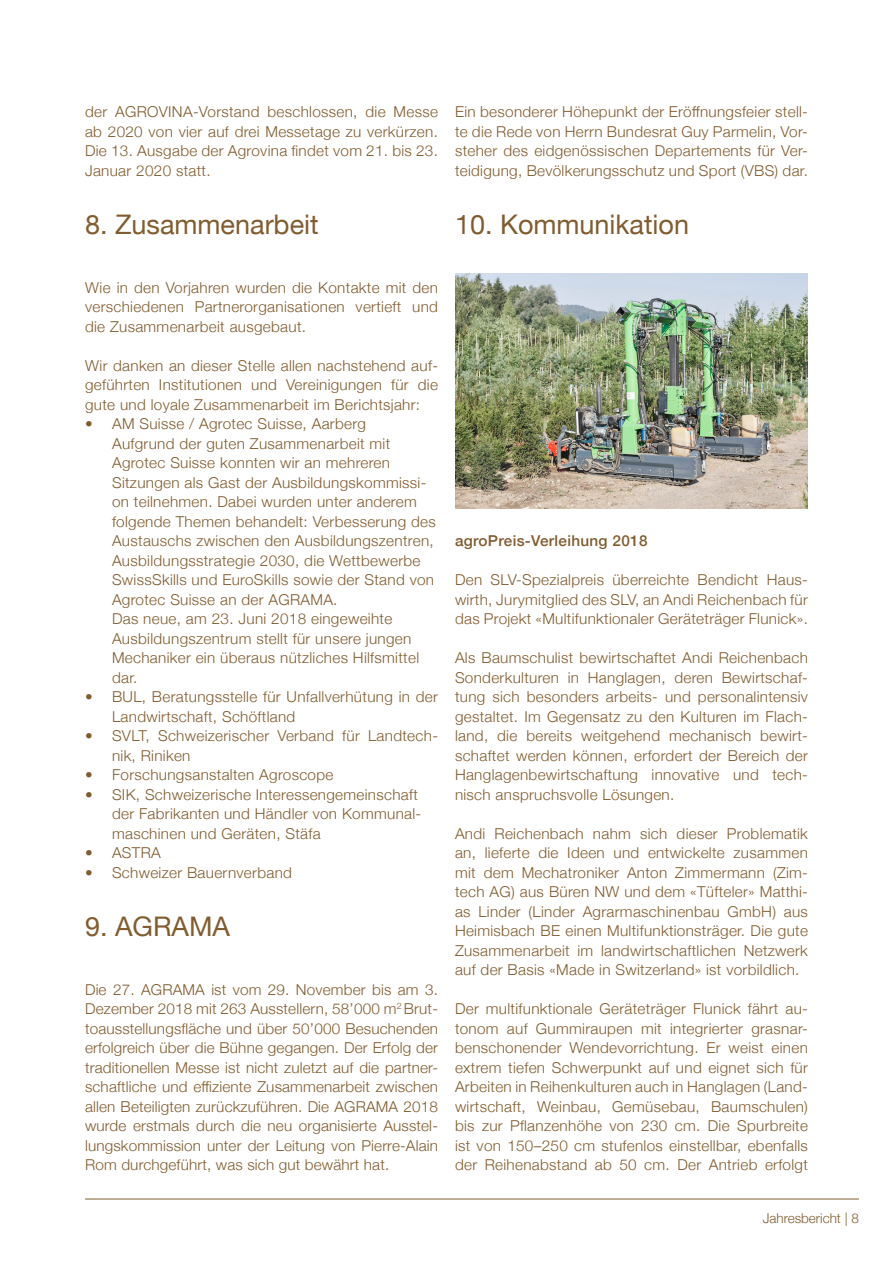
<style>
.page{position:relative;width:893px;height:1263px;background:#fff}
.page>*{position:absolute;margin:0;border:0;box-sizing:border-box;transform-origin:0 0}
.t1{font:27px "Helvetica Neue";color:#815c2f}
.t2{font:300 15px/19.5px "Helvetica Neue";letter-spacing:.02em;color:#815c2f;text-align:justify}
.t3{font:500 15px "Helvetica Neue";letter-spacing:.02em;color:#815c2f}
.t4{font:300 13.5px "Helvetica Neue";color:#815c2f}
</style>
<div class="page">
<hr style="left:85px;top:1198px;width:774px;height:1px;background:#815c2f">
<img style="left:455px;top:273px;width:353px;height:235px">
<p class="t2" style="left:85px;top:101px;width:354px">der AGROVINA-Vorstand beschlossen, die Messe ab 2020 von vier auf drei Messetage zu verkürzen.<br>Die 13. Ausgabe der Agrovina findet vom 21. bis 23.<br>Januar 2020 statt.</p>
<h1 class="t1" style="left:85px;top:205px;width:235px">8. Zusammenarbeit</h1>
<p class="t2" style="left:455px;top:101px;width:354px">Ein besonderer Höhepunkt der Eröffnungsfeier stell&shy;te die Rede von Herrn Bundesrat Guy Parmelin, Vor&shy;steher des eidgenössischen Departements für Ver&shy;teidigung, Bevölkerungsschutz und Sport (VBS) dar.</p>
<h1 class="t1" style="left:455px;top:205px;width:236px">10. Kommunikation</h1>
<p class="t2" style="left:85px;top:276px;width:354px">Wie in den Vorjahren wurden die Kontakte mit den verschiedenen Partnerorganisationen vertieft und die Zusammenarbeit ausgebaut.</p>
<p class="t2" style="left:85px;top:354px;width:354px">Wir danken an dieser Stelle allen nachstehend auf&shy;geführten Institutionen und Vereinigungen für die gute und loyale Zusammenarbeit im Berichtsjahr:</p>
<p class="t2" style="left:112px;top:413px;width:325px;text-align:left;text-indent:-27px">• AM Suisse / Agrotec Suisse, Aarberg<br>Aufgrund der guten Zusammenarbeit mit Agrotec Suisse konnten wir an mehreren Sitzungen als Gast der Ausbildungskommissi&shy;on teilnehmen. Dabei wurden unter anderem folgende Themen behandelt: Verbesserung des Austauschs zwischen den Ausbildungszentren, Ausbildungsstrategie 2030, die Wettbewerbe SwissSkills und EuroSkills sowie der Stand von Agrotec Suisse an der AGRAMA.<br>Das neue, am 23. Juni 2018 eingeweihte Ausbildungszentrum stellt für unsere jungen Mechaniker ein überaus nützliches Hilfsmittel dar.</p>
<p class="t2" style="left:112px;top:686px;width:327px;text-indent:-27px">• BUL, Beratungsstelle für Unfallverhütung in der<br>Landwirtschaft, Schöftland</p>
<p class="t2" style="left:112px;top:725px;width:327px;text-indent:-27px">• SVLT, Schweizerischer Verband für Landtech&shy;nik, Riniken</p>
<p class="t2" style="left:85px;top:764px;width:250px">• Forschungsanstalten Agroscope</p>
<p class="t2" style="left:112px;top:783px;width:311px;text-align:left;text-indent:-27px">• SIK, Schweizerische Interessengemeinschaft der Fabrikanten und Händler von Kommunal&shy;maschinen und Geräten, Stäfa</p>
<p class="t2" style="left:85px;top:842px;width:77px">• ASTRA</p>
<p class="t2" style="left:85px;top:861px;width:208px">• Schweizer Bauernverband</p>
<h1 class="t1" style="left:85px;top:907px;width:147px">9. AGRAMA</h1>
<p class="t2" style="left:85px;top:978px;width:354px">Die 27. AGRAMA ist vom 29. November bis am 3.<br>Dezember 2018 mit 263 Ausstellern, 58’000 m<sup>2</sup> Brut&shy;toausstellungsfläche und über 50’000 Besuchenden erfolgreich über die Bühne gegangen. Der Erfolg der traditionellen Messe ist nicht zuletzt auf die partner&shy;schaftliche und effiziente Zusammenarbeit zwischen allen Beteiligten zurückzuführen. Die AGRAMA 2018 wurde erstmals durch die neu organisierte Ausstel&shy;lungskommission unter der Leitung von Pierre-Alain Rom durchgeführt, was sich gut bewährt hat.</p>
<p class="t3" style="left:455px;top:529px;width:194px">agroPreis-Verleihung 2018</p>
<p class="t2" style="left:455px;top:569px;width:354px">Den SLV-Spezialpreis überreichte Bendicht Haus&shy;wirth, Jurymitglied des SLV, an Andi Reichenbach für das Projekt «Multifunktionaler Geräteträger Flunick».</p>
<p class="t2" style="left:455px;top:647px;width:354px">Als Baumschulist bewirtschaftet Andi Reichenbach Sonderkulturen in Hanglagen, deren Bewirtschaf&shy;tung sich besonders arbeits- und personalintensiv gestaltet. Im Gegensatz zu den Kulturen im Flach&shy;land, die bereits weitgehend mechanisch bewirt&shy;schaftet werden können, erfordert der Bereich der Hanglagenbewirtschaftung innovative und tech&shy;nisch anspruchsvolle Lösungen.</p>
<p class="t2" style="left:455px;top:822px;width:354px">Andi Reichenbach nahm sich dieser Problematik an, lieferte die Ideen und entwickelte zusammen mit dem Mechatroniker Anton Zimmermann (Zim&shy;tech AG) aus Büren NW und dem «Tüfteler» Matthi&shy;as Linder (Linder Agrarmaschinenbau GmbH) aus Heimisbach BE einen Multifunktionsträger. Die gute Zusammenarbeit im landwirtschaftlichen Netzwerk auf der Basis «Made in Switzerland» ist vorbildlich.</p>
<p class="t2" style="left:455px;top:998px;width:354px">Der multifunktionale Geräteträger Flunick fährt au&shy;tonom auf Gummiraupen mit integrierter grasnar&shy;benschonender Wendevorrichtung. Er weist einen extrem tiefen Schwerpunkt auf und eignet sich für Arbeiten in Reihenkulturen auch in Hanglagen (Land&shy;wirtschaft, Weinbau, Gemüsebau, Baumschulen) bis zur Pflanzenhöhe von 230 cm. Die Spurbreite ist von 150–250 cm stufenlos einstellbar, ebenfalls der Reihenabstand ab 50 cm. Der Antrieb erfolgt</p>
<p class="t4" style="left:763px;top:1207px;width:98px">Jahresbericht | 8</p>
</div>
